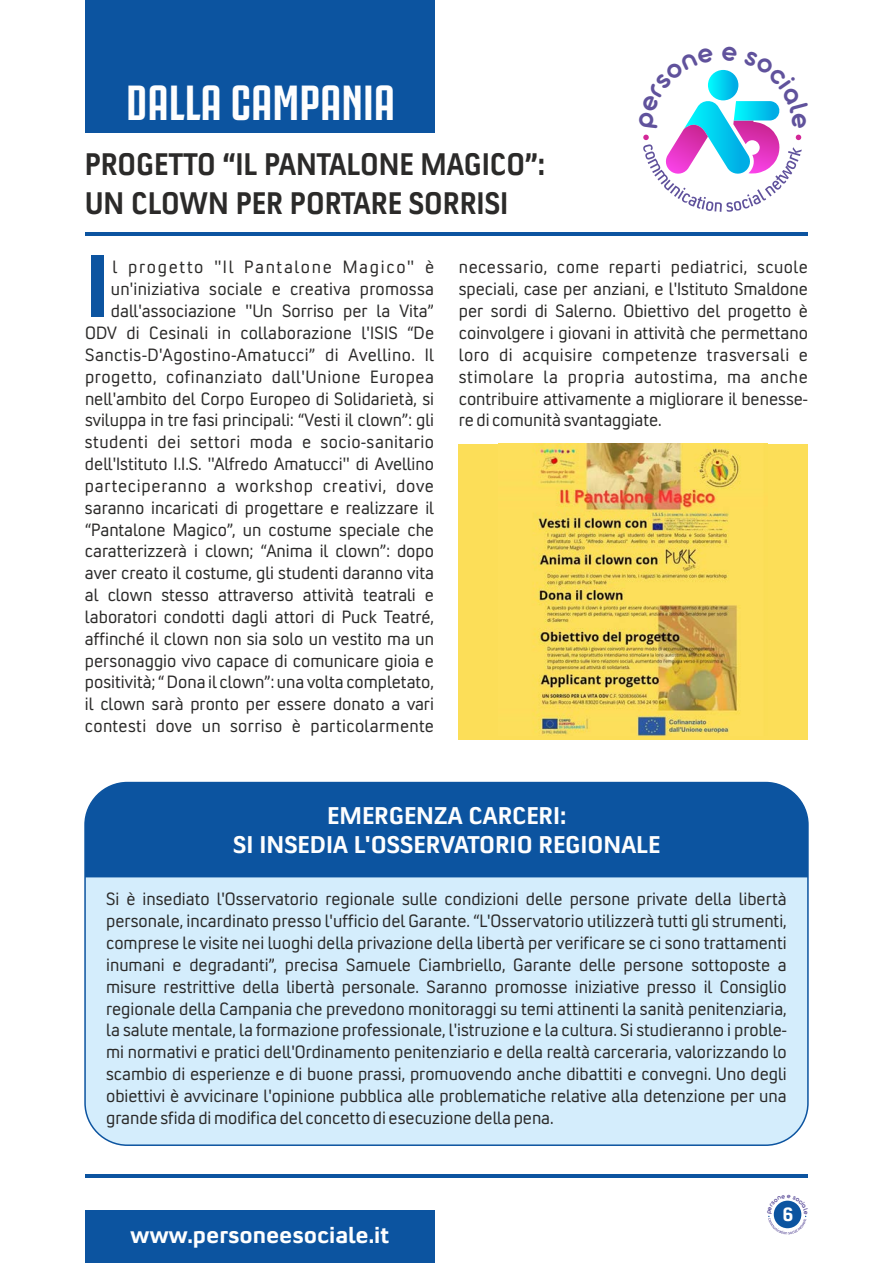
<style>
.page{position:relative;width:893px;height:1263px;background:#fff}
.page>*{position:absolute;margin:0;border:0;box-sizing:border-box;transform-origin:0 0}
.t1{font:700 89.7px "Convection";color:#0c54a0}
.t2{font:700 49.5px "Juventus Fans";color:#fefefe}
.t3{font:700 31.5px/38.2px "Convection";color:#2b2a29;scale:.9 1}
.t4{font:700 24.45px/29.7px "Convection";color:#fefefe;text-align:center}
.t5{font:700 23.4px "Convection";color:#fefefe}
.t6{font:700 19.5px "Convection";color:#fefefe}
.t7{font:18px/21.9px "Convection";color:#2b2a29;text-align:justify}
</style>
<div class="page">
<div style="left:85px;top:0;width:349px;height:132px;background:#0c54a0"></div>
<hr style="left:85px;top:232px;width:723px;height:4px;background:#0c54a0">
<hr style="left:85px;top:1174px;width:723px;height:4px;background:#0c54a0">
<div style="left:85px;top:1211px;width:349px;height:52px;background:#0c54a0"></div>
<div style="left:85px;top:782px;width:723px;height:363px;background:#d4edfc;border-radius:42px"></div>
<div style="left:85px;top:782px;width:723px;height:95px;background:#0c54a0;border:2px solid #0c54a0"></div>
<div style="left:84px;top:782px;width:725px;height:364px;border:2px solid #0c54a0;border-radius:42px"></div>
<div style="left:459px;top:444px;width:349px;height:295px;background:#fcde58"></div>
<img style="left:533px;top:444px;width:207px;height:292px">
<svg style="left:643px;top:69px;width:159px;height:143px"></svg>
<svg style="left:768px;top:1200px;width:39px;height:34px"></svg>
<h2 class="t2" style="left:126px;top:82px;width:271px">DALLA CAMPANIA</h2>
<h3 class="t3" style="left:85px;top:148px;width:513px">PROGETTO “IL PANTALONE MAGICO”:<br>UN CLOWN PER PORTARE SORRISI</h3>
<h1 class="t1" style="left:85px;top:255px;width:27px">I</h1>
<p class="t7" style="left:85px;top:258px;width:351px;text-align:right">l progetto "Il Pantalone Magico" è un'iniziativa sociale e creativa promossa dall'associazione "Un Sorriso per la Vita” ODV di Cesinali in collaborazione l'ISIS “De Sanctis-D'Agostino-Amatucci” di Avellino. Il progetto, cofinanziato dall'Unione Europea nell'ambito del Corpo Europeo di Solidarietà, si sviluppa in tre fasi principali: “Vesti il clown”: gli studenti dei settori moda e socio-sanitario dell'Istituto I.I.S. "Alfredo Amatucci" di Avellino parteciperanno a workshop creativi, dove saranno incaricati di progettare e realizzare il “Pantalone Magico”, un costume speciale che caratterizzerà i clown; “Anima il clown”: dopo aver creato il costume, gli studenti daranno vita al clown stesso attraverso attività teatrali e laboratori condotti dagli attori di Puck Teatré, affinché il clown non sia solo un vestito ma un personaggio vivo capace di comunicare gioia e positività; “ Dona il clown”: una volta completato, il clown sarà pronto per essere donato a vari contesti dove un sorriso è particolarmente</p>
<p class="t7" style="left:459px;top:258px;width:351px">necessario, come reparti pediatrici, scuole speciali, case per anziani, e l'Istituto Smaldone per sordi di Salerno. Obiettivo del progetto è coinvolgere i giovani in attività che permettano loro di acquisire competenze trasversali e stimolare la propria autostima, ma anche contribuire attivamente a migliorare il benesse&shy;re di comunità svantaggiate.</p>
<h3 class="t4" style="left:233px;top:803px;width:428px">EMERGENZA CARCERI:<br>SI INSEDIA L'OSSERVATORIO REGIONALE</h3>
<p class="t7" style="left:106px;top:890px;width:682px">Si è insediato l'Osservatorio regionale sulle condizioni delle persone private della libertà personale, incardinato presso l'ufficio del Garante. “L'Osservatorio utilizzerà tutti gli strumenti, comprese le visite nei luoghi della privazione della libertà per verificare se ci sono trattamenti inumani e degradanti”, precisa Samuele Ciambriello, Garante delle persone sottoposte a misure restrittive della libertà personale. Saranno promosse iniziative presso il Consiglio regionale della Campania che prevedono monitoraggi su temi attinenti la sanità penitenziaria, la salute mentale, la formazione professionale, l'istruzione e la cultura. Si studieranno i proble&shy;mi normativi e pratici dell'Ordinamento penitenziario e della realtà carceraria, valorizzando lo scambio di esperienze e di buone prassi, promuovendo anche dibattiti e convegni. Uno degli obiettivi è avvicinare l'opinione pubblica alle problematiche relative alla detenzione per una grande sfida di modifica del concetto di esecuzione della pena.</p>
<p class="t5" style="left:130px;top:1226px;width:260px">www.personeesociale.it</p>
<p class="t6" style="left:783px;top:1207px;width:12px">6</p>
</div>
